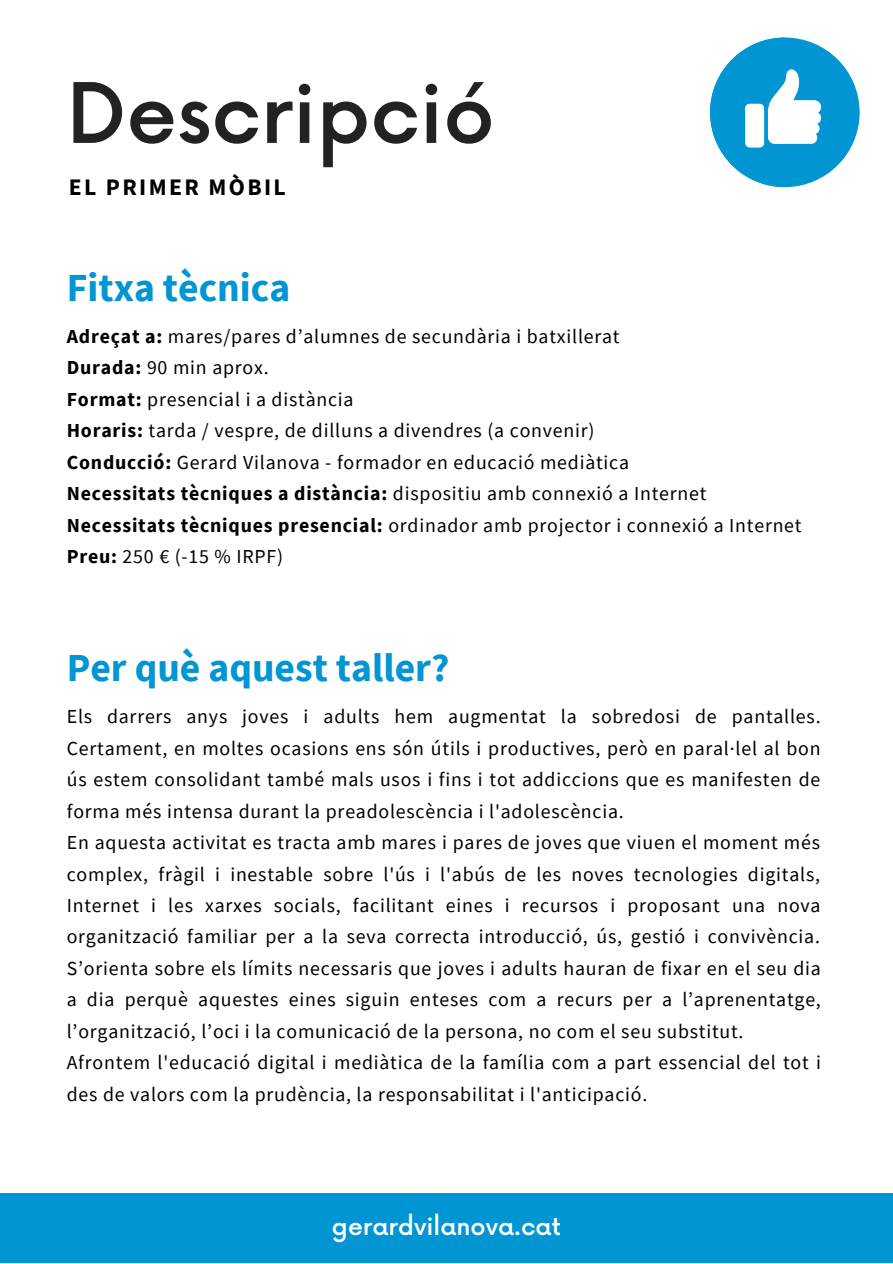
<style>
.page{position:relative;width:893px;height:1264px;background:#fff}
.page>*{position:absolute;margin:0;border:0;box-sizing:border-box;transform-origin:0 0}
.t1{font:500 81px "Now";color:#222}
.t2{font:700 39.6px "Source Sans Pro";color:#0195d3}
.t3{font:500 24px "Now";color:#fff}
.t4{font:700 23.7px "Source Sans Pro";letter-spacing:.1em;color:#000}
.t5{font:19.8px/31.5px "Source Sans Pro";letter-spacing:.04em;color:#000}
.s1{font-weight:700}
</style>
<div class="page">
<div style="left:0;top:1193px;width:892px;height:69px;background:#0195d3"></div>
<div style="left:710px;top:38px;width:149px;height:149px;background:#0195d3;border-radius:50%"></div>
<svg style="left:710px;top:38px;width:111px;height:149px"></svg>
<h1 class="t1" style="left:67px;top:70px;width:429px">Descripció</h1>
<p class="t4" style="left:69px;top:171px;width:218px">EL PRIMER MÒBIL</p>
<h2 class="t2" style="left:67px;top:262px;width:225px">Fitxa tècnica</h2>
<p class="t5" style="left:67px;top:320px;width:736px"><span class="s1">Adreçat a:</span> mares/pares d’alumnes de secundària i batxillerat<br><span class="s1">Durada:</span> 90 min aprox.<br><span class="s1">Format:</span> presencial i a distància<br><span class="s1">Horaris:</span> tarda / vespre, de dilluns a divendres (a convenir)<br><span class="s1">Conducció:</span> Gerard Vilanova - formador en educació mediàtica<br><span class="s1">Necessitats tècniques a distància:</span> dispositiu amb connexió a Internet <span class="s1">Necessitats tècniques presencial:</span> ordinador amb projector i connexió a Internet <span class="s1">Preu:</span> 250 € (-15 % IRPF)</p>
<h2 class="t2" style="left:67px;top:642px;width:384px">Per què aquest taller?</h2>
<p class="t5" style="left:67px;top:700px;width:755px">Els darrers anys joves i adults hem augmentat la sobredosi de pantalles.<br>Certament, en moltes ocasions ens són útils i productives, però en paral·lel al bon ús estem consolidant també mals usos i fins i tot addiccions que es manifesten de forma més intensa durant la preadolescència i l'adolescència.<br>En aquesta activitat es tracta amb mares i pares de joves que viuen el moment més complex, fràgil i inestable sobre l'ús i l'abús de les noves tecnologies digitals, Internet i les xarxes socials, facilitant eines i recursos i proposant una nova organització familiar per a la seva correcta introducció, ús, gestió i convivència.<br>S’orienta sobre els límits necessaris que joves i adults hauran de fixar en el seu dia a dia perquè aquestes eines siguin enteses com a recurs per a l’aprenentatge, l’organització, l’oci i la comunicació de la persona, no com el seu substitut.<br>Afrontem l'educació digital i mediàtica de la família com a part essencial del tot i des de valors com la prudència, la responsabilitat i l'anticipació.</p>
<p class="t3" style="left:332px;top:1213px;width:230px">gerardvilanova.cat</p>
</div>
